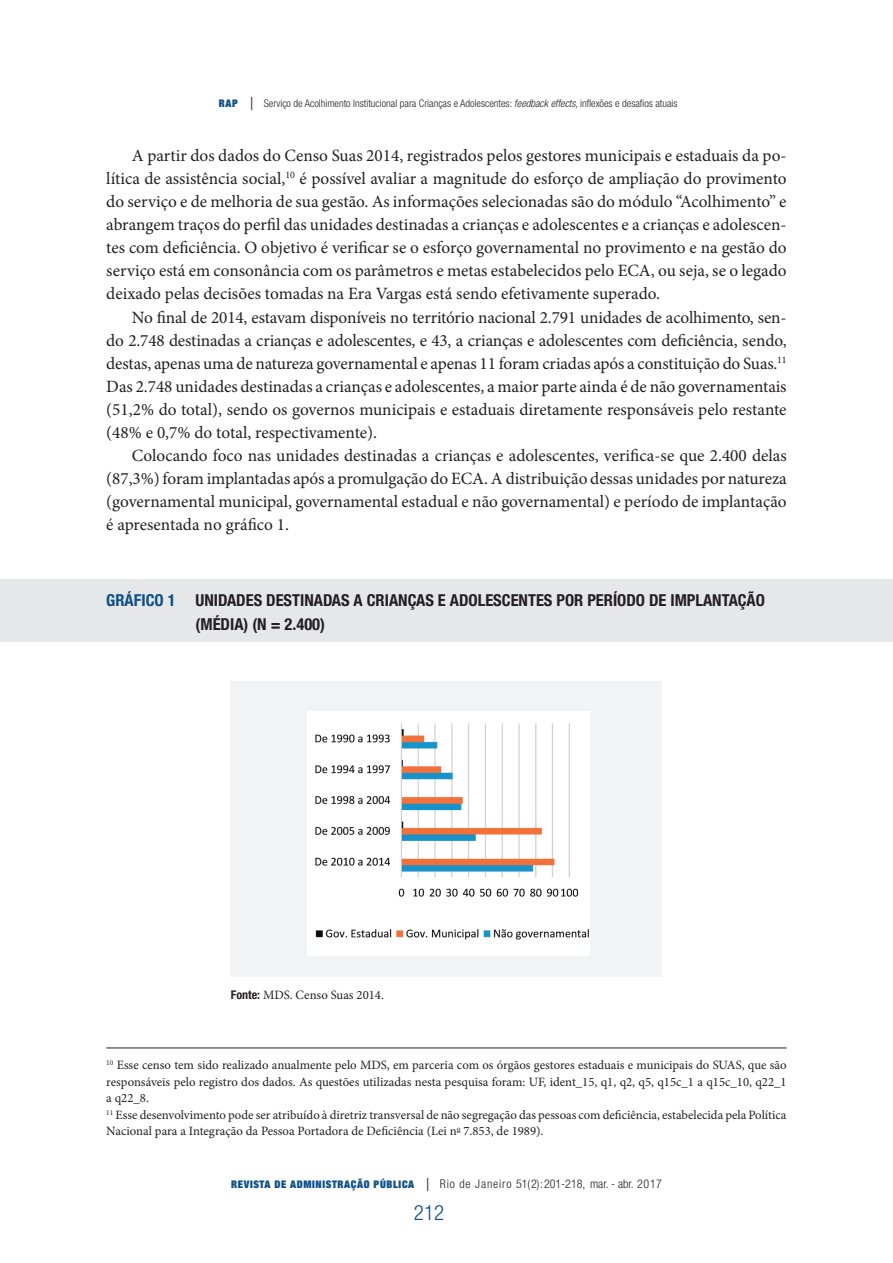
<style>
.page{position:relative;width:893px;height:1263px;background:#fff}
.page>*{position:absolute;margin:0;border:0;box-sizing:border-box;transform-origin:0 0}
.t1{font:300 condensed 21px "Helvetica Neue LT Std";color:#0c4f89}
.texto_3{font:17.25px/23.1px "Minion Pro";color:#231f20;text-align:justify}
.tit_tab{font:700 condensed 16.5px/23.1px "Helvetica Neue LT Std";color:#231f20}
.nota_DOI{font:12.75px/16.5px "Minion Pro";color:#231f20;text-align:justify}
.fonte{font:12.75px "Minion Pro";color:#231f20}
.t2{font:300 condensed 12px "Helvetica Neue LT Std";letter-spacing:.07em;color:#231f20}
.t3{font:300 condensed 10.5px "Helvetica Neue LT Std";color:#231f20}
.s1{font-family:"Helvetica Neue";font-weight:900;font-stretch:expanded;color:#0c4f89}
.s2{font-size:18px}
.s3{font-style:italic}
.s4{color:#0c4f89}
.s5{font-family:"Helvetica Neue LT Std";font-weight:700;font-stretch:condensed;font-size:12px}
.s6{font-family:"Helvetica Neue";font-weight:900;font-stretch:expanded;font-size:10.5px;color:#0c4f89}
</style>
<div class="page">
<div style="left:0;top:579px;width:892px;height:63px;background:#e6e7e9"></div>
<div style="left:231px;top:681px;width:431px;height:295px;background:#f2f3f4"></div>
<img style="left:307px;top:711px;width:282px;height:244px">
<hr style="left:106px;top:1048px;width:681px;height:1px;background:#231f20">
<p class="t3" style="left:219px;top:98px;width:460px"><span class="s1">RAP</span> <span class="s2">|</span> Serviço de Acolhimento Institucional para Crianças e Adolescentes: <span class="s3">feedback effects</span>, inflexões e desafios atuais</p>
<p class="texto_3" style="left:106px;top:144px;width:682px;text-indent:26px">A partir dos dados do Censo Suas 2014, registrados pelos gestores municipais e estaduais da po&shy;lítica de assistência social,<sup>10</sup> é possível avaliar a magnitude do esforço de ampliação do provimento do serviço e de melhoria de sua gestão. As informações selecionadas são do módulo “Acolhimento” e abrangem traços do perfil das unidades destinadas a crianças e adolescentes e a crianças e adolescen&shy;tes com deficiência. O objetivo é verificar se o esforço governamental no provimento e na gestão do serviço está em consonância com os parâmetros e metas estabelecidos pelo ECA, ou seja, se o legado deixado pelas decisões tomadas na Era Vargas está sendo efetivamente superado.</p>
<p class="texto_3" style="left:106px;top:305px;width:682px;text-indent:26px">No final de 2014, estavam disponíveis no território nacional 2.791 unidades de acolhimento, sen&shy;do 2.748 destinadas a crianças e adolescentes, e 43, a crianças e adolescentes com deficiência, sendo, destas, apenas uma de natureza governamental e apenas 11 foram criadas após a constituição do Suas.<sup>11<br></sup>Das 2.748 unidades destinadas a crianças e adolescentes, a maior parte ainda é de não governamentais (51,2% do total), sendo os governos municipais e estaduais diretamente responsáveis pelo restante (48% e 0,7% do total, respectivamente).</p>
<p class="texto_3" style="left:106px;top:444px;width:682px;text-indent:26px">Colocando foco nas unidades destinadas a crianças e adolescentes, verifica-se que 2.400 delas (87,3%) foram implantadas após a promulgação do ECA. A distribuição dessas unidades por natureza (governamental municipal, governamental estadual e não governamental) e período de implantação é apresentada no gráfico 1.</p>
<p class="tit_tab" style="left:196px;top:589px;width:571px;text-indent:-89px"><span class="s4">GRÁFICO 1</span> UNIDADES DESTINADAS A CRIANÇAS E ADOLESCENTES POR PERÍODO DE IMPLANTAÇÃO (MÉDIA) (N = 2.400)</p>
<p class="fonte" style="left:231px;top:986px;width:155px"><span class="s5">Fonte:</span> MDS. Censo Suas 2014.</p>
<p class="nota_DOI" style="left:106px;top:1057px;width:682px"><sup>10</sup> Esse censo tem sido realizado anualmente pelo MDS, em parceria com os órgãos gestores estaduais e municipais do SUAS, que são responsáveis pelo registro dos dados. As questões utilizadas nesta pesquisa foram: UF, ident_15, q1, q2, q5, q15c_1 a q15c_10, q22_1 a q22_8.</p>
<p class="nota_DOI" style="left:106px;top:1107px;width:682px"><sup>11</sup> Esse desenvolvimento pode ser atribuído à diretriz transversal de não segregação das pessoas com deficiência, estabelecida pela Política<br>Nacional para a Integração da Pessoa Portadora de Deficiência (Lei n<sup>o</sup> 7.853, de 1989).</p>
<p class="t2" style="left:231px;top:1176px;width:432px"><span class="s6">REVISTA DE ADMINISTRAÇÃO PÚBLICA</span> <span class="s2">|</span> Rio de Janeiro 51(2):201-218, mar. - abr. 2017</p>
<p class="t1" style="left:414px;top:1200px;width:32px">212</p>
</div>
